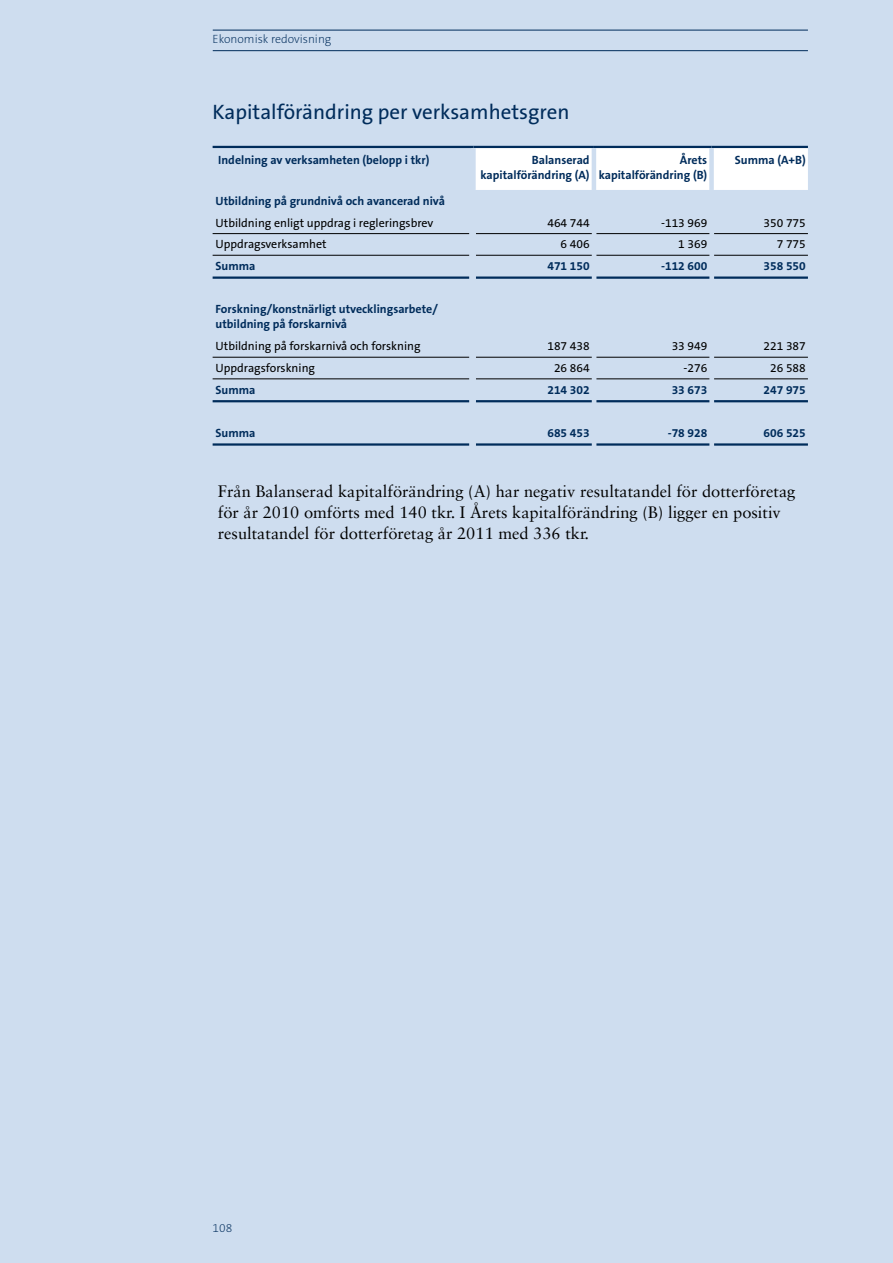
<style>
.page{position:relative;width:893px;height:1263px;background:#ceddef}
.page>*{position:absolute;margin:0;border:0;box-sizing:border-box;transform-origin:0 0}
.t1{font:21px "The Sans B W5 Plain";color:#002c5b}
.t2{font:16.5px/21px "Sabon";color:#000}
.t3{font:700 12px/15px "The Sans B W7";color:#002c5b;text-align:right}
.t4{font:12px "The Sans B W5 Plain";color:#000}
.t5{font:200 12px "The Sans B W2";color:#002c5b}
</style>
<div class="page">
<hr style="left:213px;top:50px;width:595px;height:1px;background:#002c5b">
<hr style="left:213px;top:30px;width:595px;height:1px;background:#002c5b">
<div style="left:476px;top:148px;width:332px;height:42px;background:#fff"></div>
<hr style="left:213px;top:146px;width:260px;height:2px;background:#002c5b">
<hr style="left:473px;top:146px;width:121px;height:2px;background:#002c5b">
<hr style="left:594px;top:146px;width:117px;height:2px;background:#002c5b">
<hr style="left:592px;top:148px;width:4px;height:42px;background:#ceddef">
<hr style="left:711px;top:146px;width:97px;height:2px;background:#002c5b">
<div style="left:709px;top:148px;width:5px;height:42px;background:#ceddef"></div>
<hr style="left:213px;top:233px;width:256px;height:1px;background:#000">
<hr style="left:476px;top:233px;width:116px;height:1px;background:#000">
<hr style="left:596px;top:233px;width:113px;height:1px;background:#000">
<hr style="left:714px;top:233px;width:94px;height:1px;background:#000">
<hr style="left:213px;top:255px;width:256px;height:1px;background:#000">
<hr style="left:476px;top:255px;width:116px;height:1px;background:#000">
<hr style="left:596px;top:255px;width:113px;height:1px;background:#000">
<hr style="left:714px;top:255px;width:94px;height:1px;background:#000">
<hr style="left:213px;top:276px;width:256px;height:3px;background:#002c5b">
<hr style="left:476px;top:276px;width:116px;height:3px;background:#002c5b">
<hr style="left:596px;top:276px;width:113px;height:3px;background:#002c5b">
<hr style="left:714px;top:276px;width:94px;height:3px;background:#002c5b">
<hr style="left:213px;top:357px;width:256px;height:1px;background:#000">
<hr style="left:476px;top:357px;width:116px;height:1px;background:#000">
<hr style="left:596px;top:357px;width:113px;height:1px;background:#000">
<hr style="left:714px;top:357px;width:94px;height:1px;background:#000">
<hr style="left:213px;top:378px;width:256px;height:1px;background:#000">
<hr style="left:476px;top:378px;width:116px;height:1px;background:#000">
<hr style="left:596px;top:378px;width:113px;height:1px;background:#000">
<hr style="left:714px;top:378px;width:94px;height:1px;background:#000">
<hr style="left:213px;top:400px;width:256px;height:2px;background:#002c5b">
<hr style="left:476px;top:400px;width:116px;height:2px;background:#002c5b">
<hr style="left:596px;top:400px;width:113px;height:2px;background:#002c5b">
<hr style="left:714px;top:400px;width:94px;height:2px;background:#002c5b">
<hr style="left:213px;top:443px;width:256px;height:3px;background:#002c5b">
<hr style="left:476px;top:443px;width:116px;height:3px;background:#002c5b">
<hr style="left:596px;top:443px;width:113px;height:3px;background:#002c5b">
<hr style="left:714px;top:443px;width:94px;height:3px;background:#002c5b">
<p class="t5" style="left:213px;top:32px;width:120px">Ekonomisk redovisning</p>
<h1 class="t1" style="left:213px;top:98px;width:358px">Kapitalförändring per verksamhetsgren</h1>
<p class="t3" style="left:218px;top:153px;width:213px">Indelning av verksamheten (belopp i tkr)</p>
<p class="t3" style="left:480px;top:153px;width:111px">Balanserad kapitalförändring (A)</p>
<p class="t3" style="left:599px;top:153px;width:110px">Årets kapitalförändring (B)</p>
<p class="t3" style="left:735px;top:153px;width:72px">Summa (A+B)</p>
<p class="t3" style="left:216px;top:194px;width:231px">Utbildning på grundnivå och avancerad nivå</p>
<p class="t4" style="left:216px;top:215px;width:219px">Utbildning enligt uppdrag i regleringsbrev</p>
<p class="t4" style="left:547px;top:215px;width:44px">464 744</p>
<p class="t4" style="left:661px;top:215px;width:48px">-113 969</p>
<p class="t4" style="left:764px;top:215px;width:44px">350 775</p>
<p class="t4" style="left:216px;top:237px;width:113px">Uppdragsverksamhet</p>
<p class="t4" style="left:561px;top:237px;width:31px">6 406</p>
<p class="t4" style="left:678px;top:237px;width:31px">1 369</p>
<p class="t4" style="left:777px;top:237px;width:31px">7 775</p>
<p class="t3" style="left:216px;top:259px;width:41px">Summa</p>
<p class="t3" style="left:547px;top:259px;width:44px">471 150</p>
<p class="t3" style="left:661px;top:259px;width:48px">-112 600</p>
<p class="t3" style="left:764px;top:259px;width:44px">358 550</p>
<p class="t3" style="left:216px;top:302px;width:224px;text-align:left">Forskning/konstnärligt utvecklingsarbete/ utbildning på forskarnivå</p>
<p class="t4" style="left:216px;top:339px;width:206px">Utbildning på forskarnivå och forskning</p>
<p class="t4" style="left:547px;top:339px;width:44px">187 438</p>
<p class="t4" style="left:672px;top:339px;width:37px">33 949</p>
<p class="t4" style="left:764px;top:339px;width:44px">221 387</p>
<p class="t4" style="left:216px;top:360px;width:101px">Uppdragsforskning</p>
<p class="t4" style="left:554px;top:360px;width:37px">26 864</p>
<p class="t4" style="left:683px;top:360px;width:25px">-276</p>
<p class="t4" style="left:770px;top:360px;width:37px">26 588</p>
<p class="t3" style="left:216px;top:382px;width:41px">Summa</p>
<p class="t3" style="left:547px;top:382px;width:44px">214 302</p>
<p class="t3" style="left:672px;top:382px;width:37px">33 673</p>
<p class="t3" style="left:764px;top:382px;width:44px">247 975</p>
<p class="t3" style="left:216px;top:425px;width:41px">Summa</p>
<p class="t3" style="left:547px;top:425px;width:44px">685 453</p>
<p class="t3" style="left:668px;top:425px;width:41px">-78 928</p>
<p class="t3" style="left:764px;top:425px;width:44px">606 525</p>
<h2 class="t2" style="left:218px;top:480px;width:579px">Från Balanserad kapitalförändring (A) har negativ resultatandel för dotterföretag för år 2010 omförts med 140 tkr. I Årets kapitalförändring (B) ligger en positiv resultatandel för dotterföretag år 2011 med 336 tkr.</h2>
<p class="t5" style="left:213px;top:1220px;width:21px">108</p>
</div>
